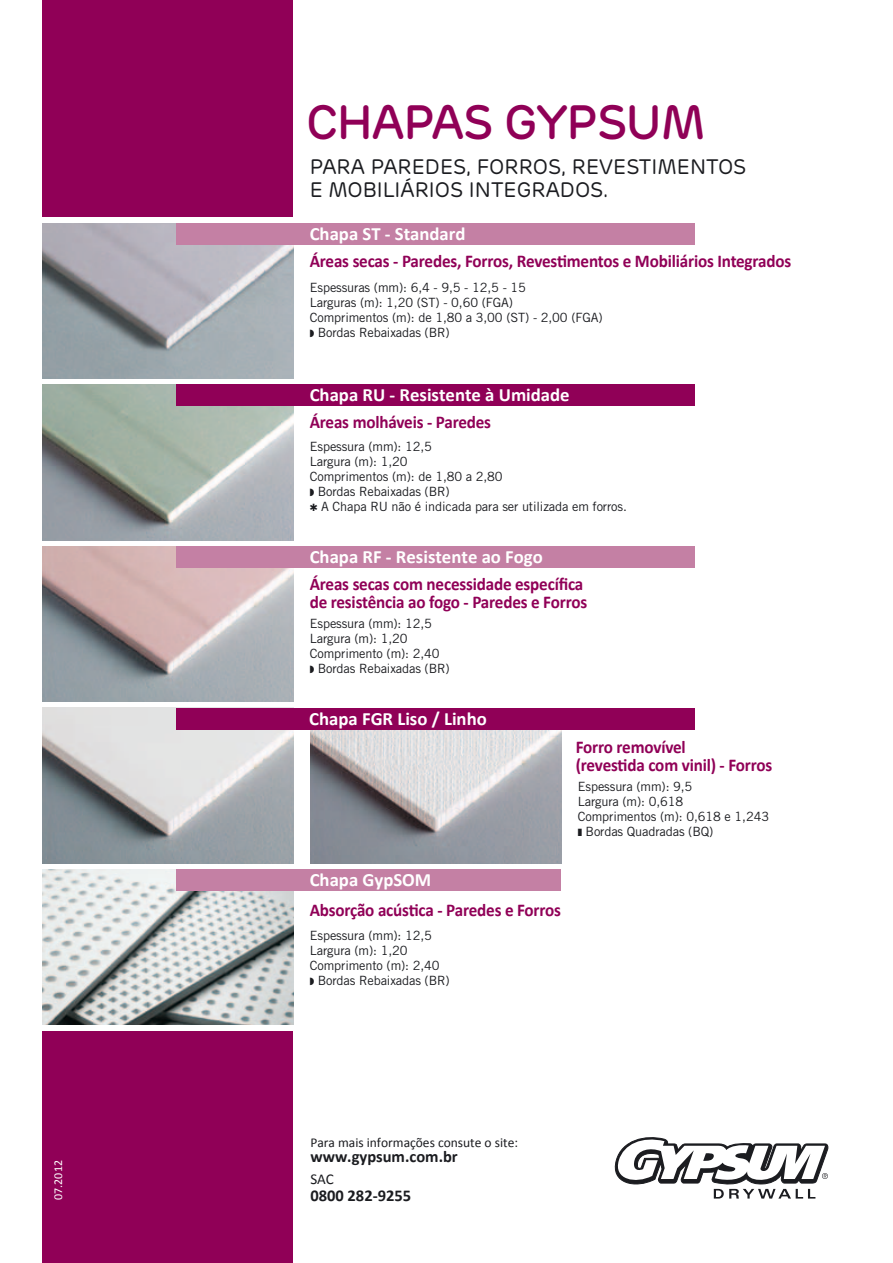
<style>
.page{position:relative;width:893px;height:1263px;background:#fff}
.page>*{position:absolute;margin:0;border:0;box-sizing:border-box;transform-origin:0 0}
.t1{font:500 48px "Rubrik";letter-spacing:-.025em;color:#900057}
.t2{font:21px/22.5px "Rubrik";color:#1b1c20}
.t3{font:700 18.75px "Calibri";color:#fff}
.t4{font:700 18px/18px "Calibri";letter-spacing:-.01em;color:#900057;scale:.95 1}
.t5{font:700 16.5px "Calibri";color:#1b1c20}
.t6{font:15px "Calibri";color:#1b1c20}
.t7{font:13.5px "Calibri";color:#1b1c20}
.t8{font:12.75px/15px "Trade Gothic";letter-spacing:-.01em;color:#1b1c20}
.t9{font:12px "Calibri";color:#fff}
</style>
<div class="page">
<img style="left:43px;top:385px;width:250px;height:155px">
<img style="left:310px;top:729px;width:251px;height:135px">
<img style="left:43px;top:708px;width:250px;height:155px">
<img style="left:43px;top:869px;width:250px;height:156px">
<img style="left:43px;top:546px;width:250px;height:156px">
<img style="left:43px;top:223px;width:250px;height:156px">
<div style="left:43px;top:0;width:250px;height:216px;background:#900057"></div>
<div style="left:176px;top:223px;width:519px;height:21px;background:#c480a4"></div>
<div style="left:176px;top:385px;width:519px;height:21px;background:#900057"></div>
<div style="left:176px;top:546px;width:519px;height:21px;background:#c480a4"></div>
<div style="left:176px;top:708px;width:519px;height:21px;background:#900057"></div>
<div style="left:176px;top:869px;width:385px;height:22px;background:#c480a4"></div>
<div style="left:43px;top:1031px;width:250px;height:232px;background:#900057"></div>
<svg style="left:614px;top:1137px;width:214px;height:61px"></svg>
<p class="t9" style="left:51px;top:1200px;width:41px;rotate:-90deg">07.2012</p>
<h1 class="t1" style="left:306px;top:93px;width:401px">CHAPAS GYPSUM</h1>
<h2 class="t2" style="left:310px;top:156px;width:438px">PARA PAREDES, FORROS, REVESTIMENTOS<br>E MOBILIÁRIOS INTEGRADOS.</h2>
<h3 class="t3" style="left:310px;top:222px;width:157px">Chapa ST - Standard</h3>
<h3 class="t4" style="left:310px;top:252px;width:508px">Áreas secas - Paredes, Forros, Revestimentos e Mobiliários Integrados</h3>
<p class="t8" style="left:310px;top:279px;width:294px">Espessuras (mm): 6,4 - 9,5 - 12,5 - 15<br>Larguras (m): 1,20 (ST) - 0,60 (FGA)<br>Comprimentos (m): de 1,80 a 3,00 (ST) - 2,00 (FGA) ◗ Bordas Rebaixadas (BR)</p>
<h3 class="t3" style="left:310px;top:383px;width:262px">Chapa RU - Resistente à Umidade</h3>
<h3 class="t4" style="left:310px;top:413px;width:192px">Áreas molháveis - Paredes</h3>
<p class="t8" style="left:310px;top:438px;width:319px">Espessura (mm): 12,5<br>Largura (m): 1,20<br>Comprimentos (m): de 1,80 a 2,80<br>◗ Bordas Rebaixadas (BR)<br>✱ A Chapa RU não é indicada para ser utilizada em forros.</p>
<h3 class="t3" style="left:310px;top:545px;width:235px">Chapa RF - Resistente ao Fogo</h3>
<h3 class="t4" style="left:310px;top:575px;width:294px">Áreas secas com necessidade específica de resistência ao fogo - Paredes e Forros</h3>
<p class="t8" style="left:310px;top:616px;width:141px">Espessura (mm): 12,5<br>Largura (m): 1,20<br>Comprimento (m): 2,40<br>◗ Bordas Rebaixadas (BR)</p>
<h3 class="t3" style="left:309px;top:707px;width:179px">Chapa FGR Liso / Linho</h3>
<h3 class="t3" style="left:310px;top:868px;width:123px">Chapa GypSOM</h3>
<h3 class="t4" style="left:310px;top:901px;width:266px">Absorção acústica - Paredes e Forros</h3>
<p class="t8" style="left:310px;top:927px;width:141px">Espessura (mm): 12,5<br>Largura (m): 1,20<br>Comprimento (m): 2,40<br>◗ Bordas Rebaixadas (BR)</p>
<h3 class="t4" style="left:576px;top:738px;width:208px">Forro removível<br>(revestida com vinil) - Forros</h3>
<p class="t8" style="left:578px;top:779px;width:193px">Espessura (mm): 9,5<br>Largura (m): 0,618<br>Comprimentos (m): 0,618 e 1,243 ❚ Bordas Quadradas (BQ)</p>
<p class="t7" style="left:310px;top:1134px;width:209px">Para mais informações consute o site:</p>
<p class="t5" style="left:310px;top:1146px;width:149px">www.gypsum.com.br</p>
<p class="t6" style="left:310px;top:1170px;width:25px">SAC</p>
<p class="t5" style="left:310px;top:1185px;width:102px">0800 282-9255</p>
</div>
